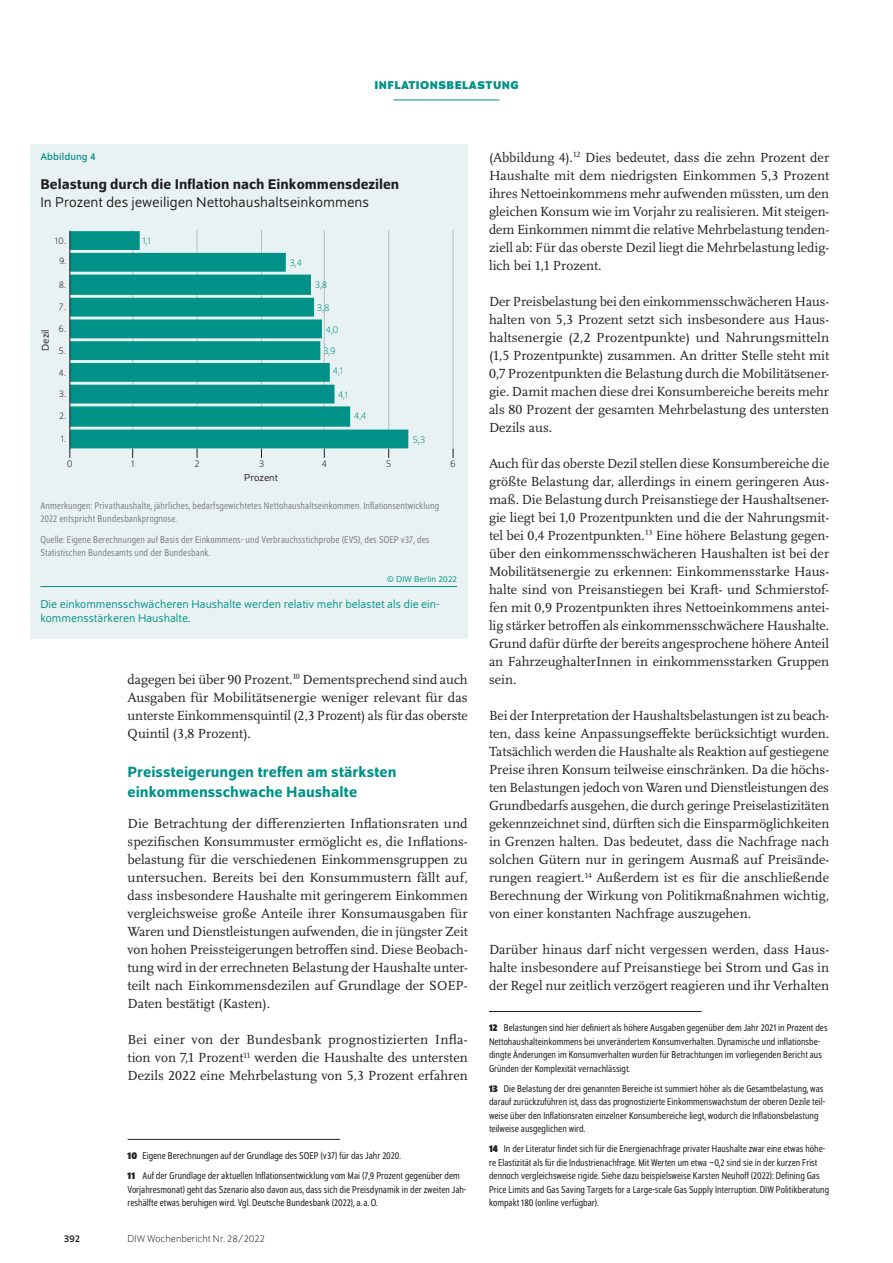
<style>
.page{position:relative;width:893px;height:1263px;background:#fff}
.page>*{position:absolute;margin:0;border:0;box-sizing:border-box;transform-origin:0 0}
.t1{font:500 15.75px/19.5px "Schumpeter";color:#009188}
.t2{font:500 15px "Schumpeter";color:#231f20}
.t3{font:15px "Schumpeter Blond";color:#231f20}
.t4{font:13.8px/18px "Scala Pro";color:#231f20;text-align:justify}
.t5{font:12px/13.5px "Schumpeter Blond";color:#009188}
.t6{font:700 12px "Schumpeter";color:#009188}
.t7{font:semi-condensed 10.5px/13.5px "Schumpeter Blond";color:#231f20}
.t8{font:semi-condensed 10.5px/12.8px "Schumpeter Blond";letter-spacing:.01em;color:#808285}
.t9{font:300 10.5px "Schumpeter";color:#231f20}
.t10{font:300 10.5px "Schumpeter";color:#009188}
.t11{font:10.5px "Schumpeter Blond";color:#231f20}
.t12{font:10.5px "Schumpeter";letter-spacing:.01em;color:#009188}
.t13{font:10.5px "Schumpeter";color:#231f20}
.t14{font:300 10.2px "Schumpeter";color:#231f20}
.t15{font:9px "Schumpeter Blond";letter-spacing:.01em;color:#009188}
.s1{font-family:"Schumpeter";font-weight:700}
</style>
<div class="page">
<hr style="left:393px;top:100px;width:107px;height:1px;background:#009188">
<hr style="left:489px;top:1011px;width:213px;height:1px;background:#231f20">
<hr style="left:128px;top:1139px;width:212px;height:1px;background:#231f20">
<div style="left:30px;top:144px;width:438px;height:495px;background:#e9f2f2"></div>
<hr style="left:132px;top:230px;width:1px;height:219px;background:#bcbdc0">
<hr style="left:197px;top:230px;width:1px;height:219px;background:#bcbdc0">
<hr style="left:261px;top:230px;width:1px;height:219px;background:#bcbdc0">
<hr style="left:324px;top:230px;width:1px;height:219px;background:#bcbdc0">
<hr style="left:388px;top:230px;width:1px;height:219px;background:#bcbdc0">
<hr style="left:453px;top:230px;width:1px;height:219px;background:#bcbdc0">
<svg style="left:71px;top:231px;width:337px;height:217px;fill:#009188"></svg>
<hr style="left:70px;top:231px;width:1px;height:218px;background:#231f20">
<hr style="left:40px;top:586px;width:417px;height:1px;background:#009188">
<p class="t6" style="left:374px;top:79px;width:14px">INFLATIONSBELASTUNG</p>
<p class="t12" style="left:40px;top:151px;width:57px">Abbildung 4</p>
<p class="t2" style="left:40px;top:176px;width:360px">Belastung durch die Inflation nach Einkommensdezilen</p>
<p class="t3" style="left:40px;top:194px;width:330px">In Prozent des jeweiligen Nettohaushaltseinkommens</p>
<p class="t14" style="left:55px;top:236px;width:12px">10.</p>
<p class="t10" style="left:143px;top:236px;width:10px">1,1</p>
<p class="t14" style="left:59px;top:256px;width:9px">9.</p>
<p class="t10" style="left:289px;top:257px;width:14px">3,4</p>
<p class="t14" style="left:59px;top:279px;width:8px">8.</p>
<p class="t10" style="left:315px;top:279px;width:14px">3,8</p>
<p class="t14" style="left:59px;top:302px;width:8px">7.</p>
<p class="t10" style="left:317px;top:302px;width:14px">3,8</p>
<p class="t11" style="left:40px;top:351px;width:23px;rotate:-90deg">Dezil</p>
<p class="t14" style="left:59px;top:324px;width:9px">6.</p>
<p class="t14" style="left:58px;top:346px;width:9px">5.</p>
<p class="t10" style="left:325px;top:324px;width:15px">4,0</p>
<p class="t10" style="left:323px;top:346px;width:14px">3,9</p>
<p class="t14" style="left:59px;top:367px;width:9px">4.</p>
<p class="t10" style="left:332px;top:366px;width:12px">4,1</p>
<p class="t14" style="left:59px;top:389px;width:8px">3.</p>
<p class="t10" style="left:338px;top:389px;width:12px">4,1</p>
<p class="t14" style="left:59px;top:411px;width:8px">2.</p>
<p class="t10" style="left:354px;top:411px;width:14px">4,4</p>
<p class="t14" style="left:61px;top:433px;width:6px">1.</p>
<p class="t10" style="left:412px;top:434px;width:14px">5,3</p>
<p class="t9" style="left:67px;top:458px;width:7px">0</p>
<p class="t9" style="left:131px;top:458px;width:5px">1</p>
<p class="t9" style="left:194px;top:458px;width:7px">2</p>
<p class="t9" style="left:259px;top:458px;width:7px">3</p>
<p class="t9" style="left:321px;top:458px;width:7px">4</p>
<p class="t9" style="left:386px;top:458px;width:7px">5</p>
<p class="t9" style="left:450px;top:458px;width:7px">6</p>
<p class="t11" style="left:244px;top:473px;width:35px">Prozent</p>
<p class="t8" style="left:40px;top:499px;width:400px">Anmerkungen: Privathaushalte, jährliches, bedarfsgewichtetes Nettohaushaltseinkommen. Inflationsentwicklung<br>2022 entspricht Bundesbankprognose.</p>
<p class="t8" style="left:40px;top:533px;width:391px">Quelle: Eigene Berechnungen auf Basis der Einkommens- und Verbrauchsstichprobe (EVS), des SOEP v37, des<br>Statistischen Bundesamts und der Bundesbank.</p>
<p class="t15" style="left:387px;top:575px;width:72px">© DIW Berlin 2022</p>
<p class="t5" style="left:40px;top:598px;width:401px">Die einkommensschwächeren Haushalte werden relativ mehr belastet als die ein&shy;kommensstärkeren Haushalte.</p>
<p class="t4" style="left:128px;top:670px;width:342px">dagegen bei über 90 Prozent.<sup>10</sup> Dementsprechend sind auch Ausgaben für Mobilitätsenergie weniger relevant für das unterste Einkommensquintil (2,3 Prozent) als für das oberste Quintil (3,8 Prozent).</p>
<p class="t1" style="left:128px;top:762px;width:271px">Preissteigerungen treffen am stärksten einkommensschwache Haushalte</p>
<p class="t4" style="left:128px;top:814px;width:342px">Die Betrachtung der differenzierten Inflationsraten und spezifischen Konsummuster ermöglicht es, die Inflations&shy;belastung für die verschiedenen Einkommensgruppen zu untersuchen. Bereits bei den Konsummustern fällt auf, dass insbesondere Haushalte mit geringerem Einkommen vergleichsweise große Anteile ihrer Konsumausgaben für Waren und Dienstleistungen aufwenden, die in jüngster Zeit von hohen Preissteigerungen betroffen sind. Diese Beobach&shy;tung wird in der errechneten Belastung der Haushalte unter&shy;teilt nach Einkommensdezilen auf Grundlage der SOEP-Daten bestätigt (Kasten).</p>
<p class="t4" style="left:128px;top:1030px;width:342px">Bei einer von der Bundesbank prognostizierten Infla&shy;tion von 7,1 Prozent<sup>11</sup> werden die Haushalte des untersten Dezils 2022 eine Mehrbelastung von 5,3 Prozent erfahren</p>
<p class="t7" style="left:128px;top:1146px;width:334px;line-height:20px"><span class="s1">10</span> Eigene Berechnungen auf der Grundlage des SOEP (v37) für das Jahr 2020.<br><span class="s1">11</span> Auf der Grundlage der aktuellen Inflationsentwicklung vom Mai (7,9 Prozent gegenüber dem</p>
<p class="t7" style="left:128px;top:1183px;width:340px">Vorjahresmonat) geht das Szenario also davon aus, dass sich die Preisdynamik in der zweiten Jah&shy;reshälfte etwas beruhigen wird. Vgl. Deutsche Bundesbank (2022), a.a.O.</p>
<p class="t13" style="left:64px;top:1233px;width:18px">392</p>
<p class="t9" style="left:128px;top:1234px;width:139px">DIW Wochenbericht Nr. 28/2022</p>
<p class="t4" style="left:489px;top:148px;width:342px">(Abbildung 4).<sup>12</sup> Dies bedeutet, dass die zehn Prozent der Haushalte mit dem niedrigsten Einkommen 5,3 Prozent ihres Nettoeinkommens mehr aufwenden müssten, um den gleichen Konsum wie im Vorjahr zu realisieren. Mit steigen&shy;dem Einkommen nimmt die relative Mehrbelastung tenden&shy;ziell ab: Für das oberste Dezil liegt die Mehrbelastung ledig&shy;lich bei 1,1 Prozent.</p>
<p class="t4" style="left:489px;top:292px;width:342px">Der Preisbelastung bei den einkommensschwächeren Haus&shy;halten von 5,3 Prozent setzt sich insbesondere aus Haus&shy;haltsenergie (2,2 Prozentpunkte) und Nahrungsmitteln (1,5 Prozentpunkte) zusammen. An dritter Stelle steht mit 0,7 Prozentpunkten die Belastung durch die Mobilitätsener&shy;gie. Damit machen diese drei Konsumbereiche bereits mehr als 80 Prozent der gesamten Mehrbelastung des untersten Dezils aus.</p>
<p class="t4" style="left:489px;top:454px;width:342px">Auch für das oberste Dezil stellen diese Konsumbereiche die größte Belastung dar, allerdings in einem geringeren Aus&shy;maß. Die Belastung durch Preisanstiege der Haushaltsener&shy;gie liegt bei 1,0 Prozentpunkten und die der Nahrungsmit&shy;tel bei 0,4 Prozentpunkten.<sup>13</sup> Eine höhere Belastung gegen&shy;über den einkommensschwächeren Haushalten ist bei der Mobilitätsenergie zu erkennen: Einkommensstarke Haus&shy;halte sind von Preisanstiegen bei Kraft- und Schmierstof&shy;fen mit 0,9 Prozentpunkten ihres Nettoeinkommens antei&shy;lig stärker betroffen als einkommensschwächere Haushalte.<br>Grund dafür dürfte der bereits angesprochene höhere Anteil an FahrzeughalterInnen in einkommensstarken Gruppen sein.</p>
<p class="t4" style="left:489px;top:706px;width:342px">Bei der Interpretation der Haushaltsbelastungen ist zu beach&shy;ten, dass keine Anpassungseffekte berücksichtigt wurden.<br>Tatsächlich werden die Haushalte als Reaktion auf gestiegene Preise ihren Konsum teilweise einschränken. Da die höchs&shy;ten Belastungen jedoch von Waren und Dienstleistungen des Grundbedarfs ausgehen, die durch geringe Preiselastizitäten gekennzeichnet sind, dürften sich die Einsparmöglichkeiten in Grenzen halten. Das bedeutet, dass die Nachfrage nach solchen Gütern nur in geringem Ausmaß auf Preisände&shy;rungen reagiert.<sup>14</sup> Außerdem ist es für die anschließende Berechnung der Wirkung von Politikmaßnahmen wichtig, von einer konstanten Nachfrage auszugehen.</p>
<p class="t4" style="left:489px;top:940px;width:342px">Darüber hinaus darf nicht vergessen werden, dass Haus&shy;halte insbesondere auf Preisanstiege bei Strom und Gas in der Regel nur zeitlich verzögert reagieren und ihr Verhalten</p>
<p class="t7" style="left:489px;top:1021px;width:340px"><span class="s1">12</span> Belastungen sind hier definiert als höhere Ausgaben gegenüber dem Jahr 2021 in Prozent des Nettohaushalteinkommens bei unverändertem Konsumverhalten. Dynamische und inflationsbe&shy;dingte Änderungen im Konsumverhalten wurden für Betrachtungen im vorliegenden Bericht aus Gründen der Komplexität vernachlässigt.</p>
<p class="t7" style="left:489px;top:1082px;width:338px"><span class="s1">13</span> Die Belastung der drei genannten Bereiche ist summiert höher als die Gesamtbelastung, was darauf zurückzuführen ist, dass das prognostizierte Einkommenswachstum der oberen Dezile teil&shy;weise über den Inflationsraten einzelner Konsumbereiche liegt, wodurch die Inflationsbelastung teilweise ausgeglichen wird.</p>
<p class="t7" style="left:489px;top:1142px;width:342px"><span class="s1">14</span> In der Literatur findet sich für die Energienachfrage privater Haushalte zwar eine etwas höhe&shy;re Elastizität als für die Industrienachfrage. Mit Werten um etwa −0,2 sind sie in der kurzen Frist dennoch vergleichsweise rigide. Siehe dazu beispielsweise Karsten Neuhoff (2022): Defining Gas Price Limits and Gas Saving Targets for a Large-scale Gas Supply Interruption. DIW Politikberatung kompakt 180 (online verfügbar).</p>
</div>
